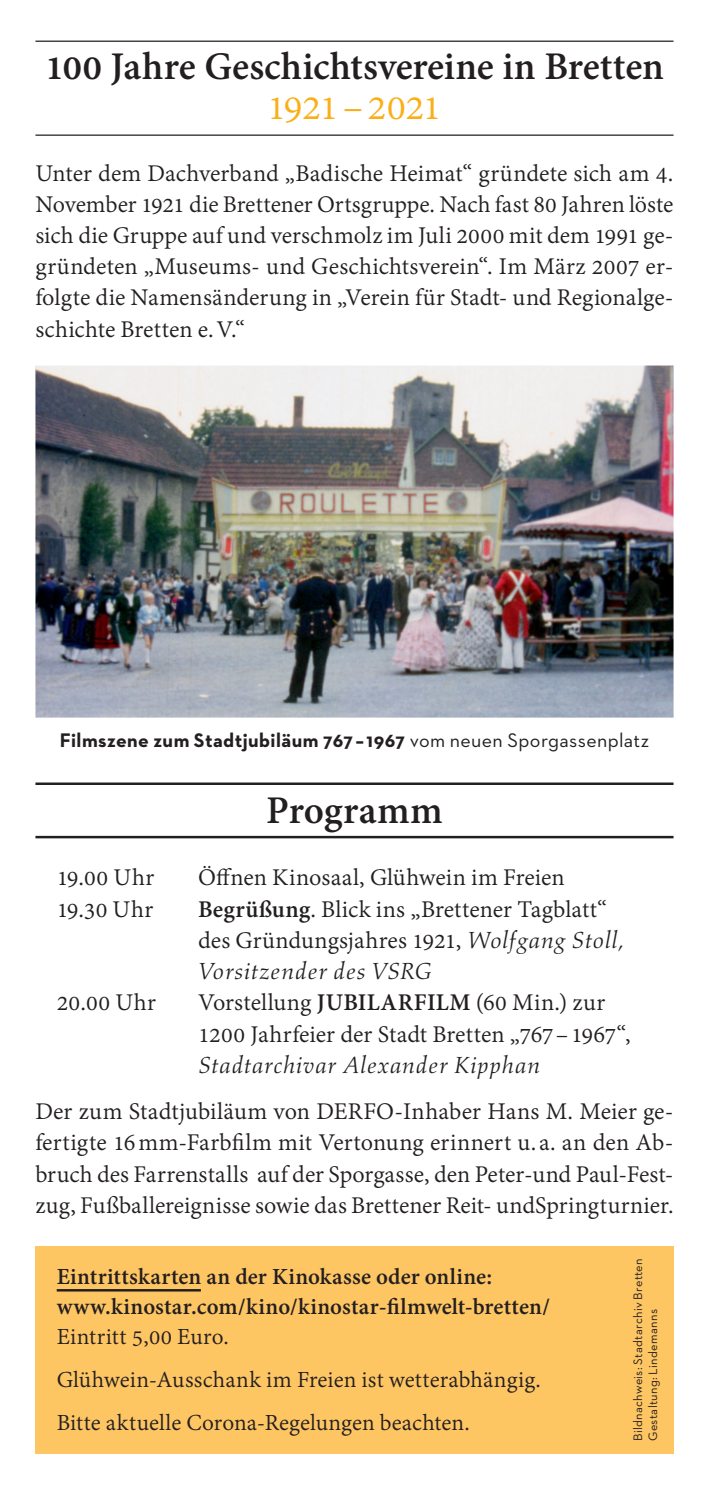
<style>
.page{position:relative;width:709px;height:1489px;background:#fff}
.page>*{position:absolute;margin:0;border:0;box-sizing:border-box;transform-origin:0 0}
.t1{font:700 42.5px "Adobe Gurmukhi";color:#231f20}
.t2{font:42.5px "Adobe Gurmukhi";letter-spacing:-.03em;color:#faaf18}
.t3{font:26px/31.2px "Adobe Gurmukhi";color:#231f20}
.t4{font:25px/43px "Adobe Gurmukhi";letter-spacing:.005em;color:#231f20}
.t5{font:700 25px/30px "Adobe Gurmukhi";letter-spacing:.005em;color:#231f20}
.t6{font:italic 23.75px "Aldus";letter-spacing:.01em;color:#231f20}
.t7{font:700 20px "Neutraface 2 Text";letter-spacing:.02em;color:#231f20}
.t8{font:12.5px/15px "Neutraface 2 Text";letter-spacing:.025em;color:#231f20}
.s1{font-weight:400}
.s2{font-weight:700}
.s3{font-family:"Aldus";font-style:italic;font-size:23.75px}
</style>
<div class="page">
<div style="left:35px;top:1246px;width:638px;height:207px;background:#fec563"></div>
<img style="left:35px;top:365px;width:638px;height:352px">
<hr style="left:35px;top:782px;width:638px;height:3px;background:#231f20">
<hr style="left:35px;top:835px;width:638px;height:3px;background:#231f20">
<hr style="left:35px;top:41px;width:638px;height:1px;background:#231f20">
<hr style="left:35px;top:134px;width:638px;height:2px;background:#231f20">
<hr style="left:57px;top:1288px;width:144px;height:3px;background:#231f20">
<h1 class="t1" style="left:45px;top:43px;width:620px">100 Jahre Geschichtsvereine in Bretten</h1>
<h1 class="t2" style="left:267px;top:83px;width:176px">1921 – 2021</h1>
<p class="t3" style="left:35px;top:158px;width:639px;text-align:justify">Unter dem Dachverband „Badische Heimat“ gründete sich am 4.<br>November 1921 die Brettener Ortsgruppe. Nach fast 80 Jahren löste sich die Gruppe auf und verschmolz im Juli 2000 mit dem 1991 ge&shy;gründeten „Museums- und Geschichtsverein“. Im März 2007 er&shy;folgte die Namensänderung in „Verein für Stadt- und Regionalge&shy;schichte Bretten e. V.“</p>
<p class="t7" style="left:60px;top:727px;width:591px">Filmszene zum Stadtjubiläum 767–1967 <span class="s1">vom neuen Sporgassenplatz</span></p>
<h1 class="t1" style="left:266px;top:786px;width:178px">Programm</h1>
<p class="t3" style="left:57px;top:863px;width:99px">19.00 Uhr</p>
<p class="t3" style="left:198px;top:863px;width:368px">Öffnen Kinosaal, Glühwein im Freien</p>
<p class="t3" style="left:57px;top:894px;width:98px">19.30 Uhr</p>
<p class="t3" style="left:198px;top:894px;width:428px"><span class="s2">Begrüßung</span>. Blick ins „Brettener Tagblatt“ des Gründungsjahres 1921, <span class="s3">Wolfgang Stoll,</span></p>
<p class="t6" style="left:198px;top:957px;width:236px">Vorsitzender des VSRG</p>
<p class="t3" style="left:57px;top:987px;width:101px">20.00 Uhr</p>
<p class="t3" style="left:198px;top:987px;width:434px">Vorstellung <span class="s2">JUBILARFILM</span> (60 Min.) zur<br>1200 Jahrfeier der Stadt Bretten „767 – 1967“,</p>
<p class="t6" style="left:198px;top:1051px;width:344px">Stadtarchivar Alexander Kipphan</p>
<p class="t3" style="left:35px;top:1096px;width:639px;text-align:justify">Der zum Stadtjubiläum von DERFO-Inhaber Hans M. Meier ge&shy;fertigte 16 mm-Farbfilm mit Vertonung erinnert u. a. an den Ab&shy;bruch des Farrenstalls auf der Sporgasse, den Peter-und Paul-Fest&shy;zug, Fußballereignisse sowie das Brettener Reit- undSpringturnier.</p>
<p class="t5" style="left:57px;top:1262px;width:495px">Eintrittskarten an der Kinokasse oder online: www.kinostar.com/kino/kinostar-filmwelt-bretten/</p>
<p class="t4" style="left:57px;top:1315px;width:485px">Eintritt 5,00 Euro.<br>Glühwein-Ausschank im Freien ist wetterabhängig.<br>Bitte aktuelle Corona-Regelungen beachten.</p>
<p class="t8" style="left:630px;top:1440px;width:184px;rotate:-90deg">Bildnachweis: Stadtarchiv Bretten<br>Gestaltung: Lindemanns</p>
</div>
